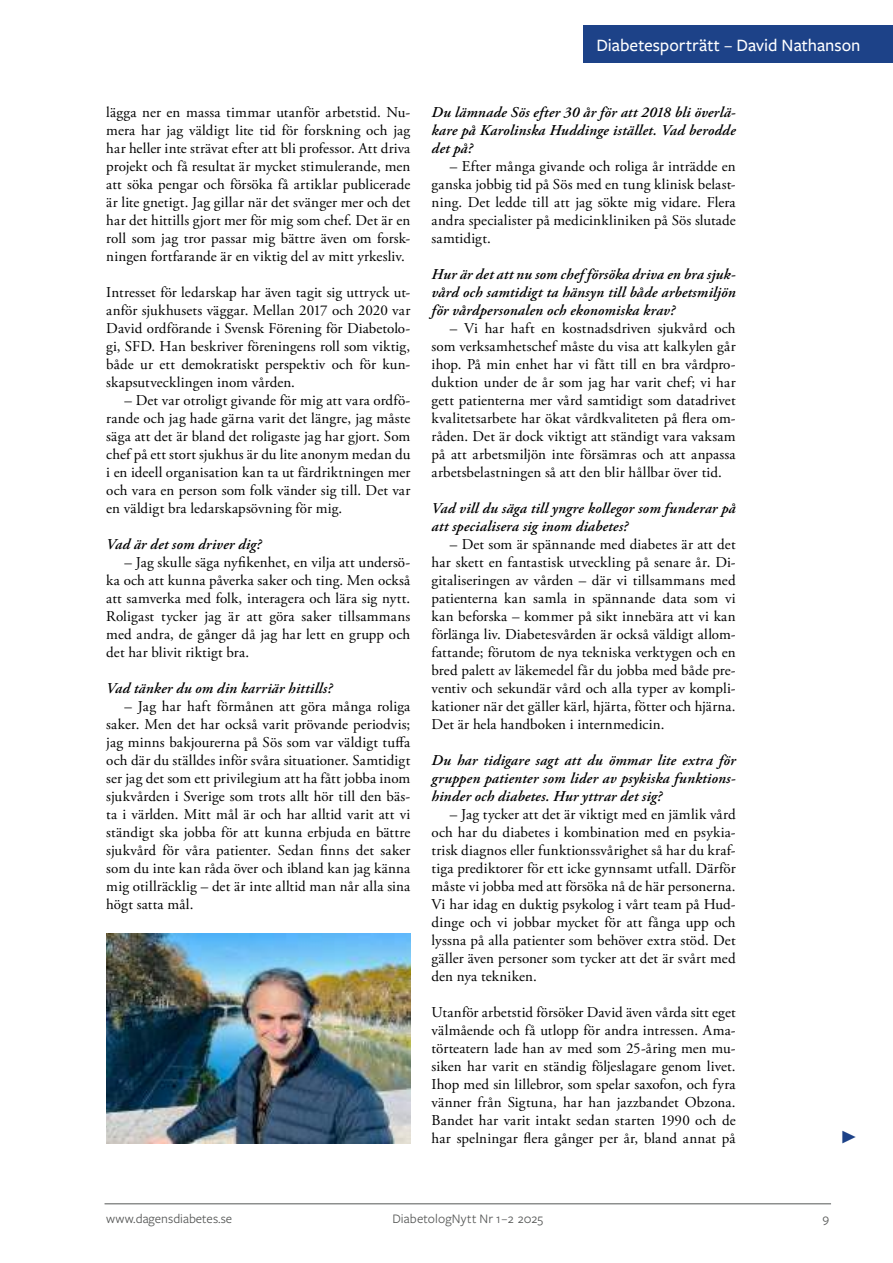
<style>
.page{position:relative;width:893px;height:1263px;background:#fff}
.page>*{position:absolute;margin:0;border:0;box-sizing:border-box;transform-origin:0 0}
.t1{font:27px "Minion Pro";color:#1d4288}
.t2{font:500 18px "Freight Sans Pro";color:#fff}
.t3{font:15px/18px "Adobe Garamond Pro";letter-spacing:.01em;color:#000;text-align:justify}
.t4{font:italic 600 15px/18px "Adobe Garamond Pro";letter-spacing:.015em;color:#000;text-align:justify}
.t5{font:13.5px "Freight Sans Pro";letter-spacing:.005em;color:#555756}
</style>
<div class="page">
<hr style="left:105px;top:1203px;width:726px;height:1px;background:#555756">
<div style="left:584px;top:26px;width:309px;height:37px;background:#1d4288"></div>
<img style="left:106px;top:934px;width:304px;height:210px">
<p class="t2" style="left:596px;top:33px;width:266px">Diabetesporträtt – David Nathanson</p>
<p class="t3" style="left:106px;top:104px;width:306px">lägga ner en massa timmar utanför arbetstid. Nu&shy;mera har jag väldigt lite tid för forskning och jag har heller inte strävat efter att bli professor. Att driva projekt och få resultat är mycket stimulerande, men att söka pengar och försöka få artiklar publicerade är lite gnetigt. Jag gillar när det svänger mer och det har det hittills gjort mer för mig som chef. Det är en roll som jag tror passar mig bättre även om forsk&shy;ningen fortfarande är en viktig del av mitt yrkesliv.</p>
<p class="t3" style="left:106px;top:284px;width:306px">Intresset för ledarskap har även tagit sig uttryck ut&shy;anför sjukhusets väggar. Mellan 2017 och 2020 var David ordförande i Svensk Förening för Diabetolo&shy;gi, SFD. Han beskriver föreningens roll som viktig, både ur ett demokratiskt perspektiv och för kun&shy;skapsutvecklingen inom vården.</p>
<p class="t3" style="left:106px;top:392px;width:306px;text-indent:18px">– Det var otroligt givande för mig att vara ordfö&shy;rande och jag hade gärna varit det längre, jag måste säga att det är bland det roligaste jag har gjort. Som chef på ett stort sjukhus är du lite anonym medan du i en ideell organisation kan ta ut färdriktningen mer och vara en person som folk vänder sig till. Det var en väldigt bra ledarskapsövning för mig.</p>
<p class="t4" style="left:106px;top:536px;width:157px">Vad är det som driver dig?</p>
<p class="t3" style="left:106px;top:554px;width:306px;text-indent:18px">– Jag skulle säga nyfikenhet, en vilja att undersö&shy;ka och att kunna påverka saker och ting. Men också att samverka med folk, interagera och lära sig nytt.<br>Roligast tycker jag är att göra saker tillsammans med andra, de gånger då jag har lett en grupp och det har blivit riktigt bra.</p>
<p class="t4" style="left:106px;top:680px;width:227px">Vad tänker du om din karriär hittills?</p>
<p class="t3" style="left:106px;top:698px;width:306px;text-indent:18px">– Jag har haft förmånen att göra många roliga saker. Men det har också varit prövande periodvis; jag minns bakjourerna på Sös som var väldigt tuffa och där du ställdes inför svåra situationer. Samtidigt ser jag det som ett privilegium att ha fått jobba inom sjukvården i Sverige som trots allt hör till den bäs&shy;ta i världen. Mitt mål är och har alltid varit att vi ständigt ska jobba för att kunna erbjuda en bättre sjukvård för våra patienter. Sedan finns det saker som du inte kan råda över och ibland kan jag känna mig otillräcklig – det är inte alltid man når alla sina högt satta mål.</p>
<p class="t4" style="left:432px;top:104px;width:306px">Du lämnade Sös efter 30 år för att 2018 bli överlä&shy;kare på Karolinska Huddinge istället. Vad berodde det på?</p>
<p class="t3" style="left:432px;top:158px;width:306px;text-indent:18px">– Efter många givande och roliga år inträdde en ganska jobbig tid på Sös med en tung klinisk belast&shy;ning. Det ledde till att jag sökte mig vidare. Flera andra specialister på medicinkliniken på Sös slutade samtidigt.</p>
<p class="t4" style="left:432px;top:266px;width:306px">Hur är det att nu som chef försöka driva en bra sjuk&shy;vård och samtidigt ta hänsyn till både arbetsmiljön för vårdpersonalen och ekonomiska krav?</p>
<p class="t3" style="left:432px;top:320px;width:306px;text-indent:18px">– Vi har haft en kostnadsdriven sjukvård och som verksamhetschef måste du visa att kalkylen går ihop. På min enhet har vi fått till en bra vårdpro&shy;duktion under de år som jag har varit chef; vi har gett patienterna mer vård samtidigt som datadrivet kvalitetsarbete har ökat vårdkvaliteten på flera om&shy;råden. Det är dock viktigt att ständigt vara vaksam på att arbetsmiljön inte försämras och att anpassa arbetsbelastningen så att den blir hållbar över tid.</p>
<p class="t4" style="left:432px;top:500px;width:306px">Vad vill du säga till yngre kollegor som funderar på att specialisera sig inom diabetes?</p>
<p class="t3" style="left:432px;top:536px;width:306px;text-indent:18px">– Det som är spännande med diabetes är att det har skett en fantastisk utveckling på senare år. Di&shy;gitaliseringen av vården – där vi tillsammans med patienterna kan samla in spännande data som vi kan beforska – kommer på sikt innebära att vi kan förlänga liv. Diabetesvården är också väldigt allom&shy;fattande; förutom de nya tekniska verktygen och en bred palett av läkemedel får du jobba med både pre&shy;ventiv och sekundär vård och alla typer av kompli&shy;kationer när det gäller kärl, hjärta, fötter och hjärna.<br>Det är hela handboken i internmedicin.</p>
<p class="t4" style="left:432px;top:752px;width:306px">Du har tidigare sagt att du ömmar lite extra för gruppen patienter som lider av psykiska funktions&shy;hinder och diabetes. Hur yttrar det sig?</p>
<p class="t3" style="left:432px;top:806px;width:306px;text-indent:18px">– Jag tycker att det är viktigt med en jämlik vård och har du diabetes i kombination med en psykia&shy;trisk diagnos eller funktionssvårighet så har du kraf&shy;tiga prediktorer för ett icke gynnsamt utfall. Därför måste vi jobba med att försöka nå de här personerna.<br>Vi har idag en duktig psykolog i vårt team på Hud&shy;dinge och vi jobbar mycket för att fånga upp och lyssna på alla patienter som behöver extra stöd. Det gäller även personer som tycker att det är svårt med den nya tekniken.</p>
<p class="t3" style="left:432px;top:1004px;width:306px">Utanför arbetstid försöker David även vårda sitt eget välmående och få utlopp för andra intressen. Ama&shy;törteatern lade han av med som 25-åring men mu&shy;siken har varit en ständig följeslagare genom livet.<br>Ihop med sin lillebror, som spelar saxofon, och fyra vänner från Sigtuna, har han jazzbandet Obzona.<br>Bandet har varit intakt sedan starten 1990 och de har spelningar flera gånger per år, bland annat på</p>
<h1 class="t1" style="left:840px;top:1118px;width:18px">▶</h1>
<p class="t5" style="left:106px;top:1209px;width:128px">www.dagensdiabetes.se</p>
<p class="t5" style="left:392px;top:1209px;width:152px">DiabetologNytt Nr 1–2 2025</p>
<p class="t5" style="left:822px;top:1209px;width:8px">9</p>
</div>
